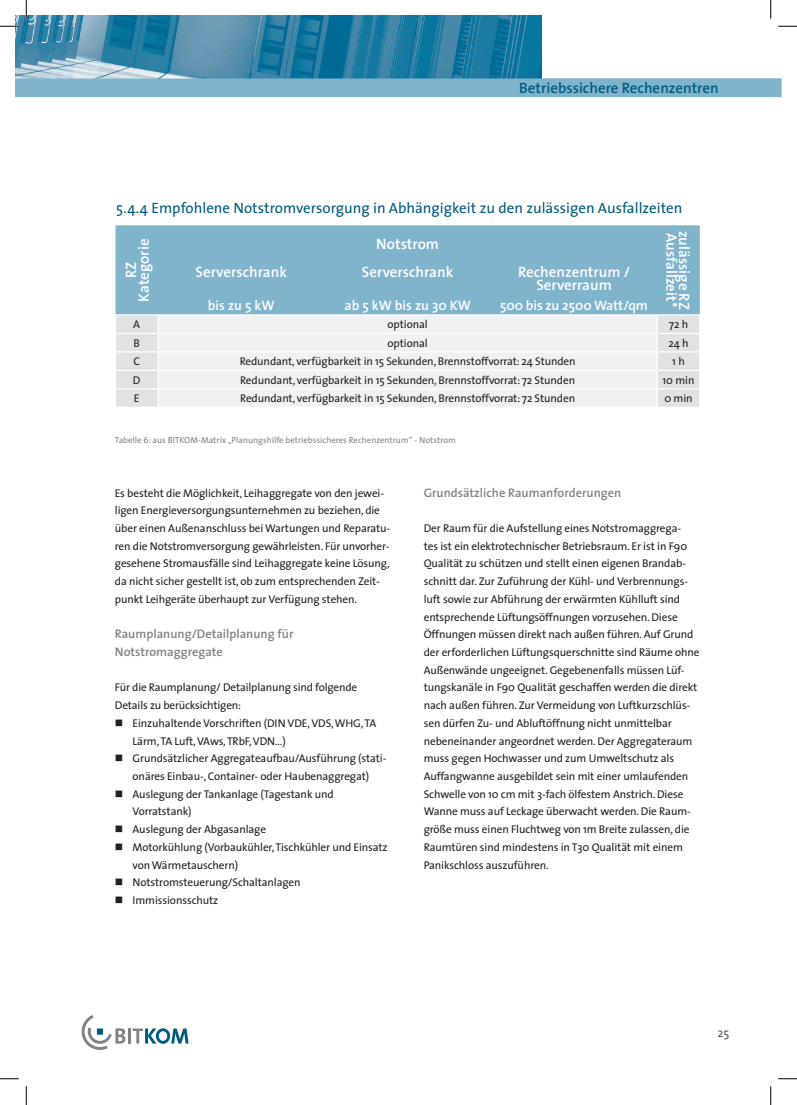
<style>
.page{position:relative;width:797px;height:1105px;background:#fff}
.page>*{position:absolute;margin:0;border:0;box-sizing:border-box;transform-origin:0 0}
.t1{font:600 15px/12.5px "The Sans";color:#fff;text-align:center}
.t2{font:15px "The Sans";color:#005b7f}
.t3{font:600 15px "The Sans";color:#005b7f}
.t4{font:600 13.75px "The Sans";letter-spacing:-.01em;color:#fff}
.t5{font:600 12.5px/17.8px "The Sans";color:#808285}
.t6{font:12.5px "The Sans";color:#57585a}
.t7{font:11.25px/17.8px "The Sans";letter-spacing:-.01em;color:#231f20}
.t8{font:8.75px "The Sans";color:#808285}
</style>
<div class="page">
<img style="left:16px;top:16px;width:525px;height:63px">
<div style="left:16px;top:79px;width:765px;height:18px;background:#80b4cc"></div>
<svg style="left:82px;top:1015px;width:43px;height:35px"></svg>
<hr style="left:127px;top:1028px;width:3px;height:15px;background:#808285">
<div style="left:97px;top:1028px;width:6px;height:7px;background:#005b7f"></div>
<svg style="left:133px;top:1028px;width:55px;height:16px"></svg>
<div style="left:115px;top:225px;width:584px;height:89px;background:#80b4cc"></div>
<div style="left:116px;top:316px;width:583px;height:91px;background:#e1e2e4"></div>
<div style="left:159px;top:316px;width:497px;height:91px;background:#f0f1f2"></div>
<hr style="left:115px;top:333px;width:43px;height:1px;background:#fff">
<hr style="left:158px;top:333px;width:166px;height:1px;background:#fff">
<hr style="left:324px;top:333px;width:167px;height:1px;background:#fff">
<hr style="left:491px;top:333px;width:166px;height:1px;background:#fff">
<hr style="left:657px;top:333px;width:43px;height:1px;background:#fff">
<hr style="left:115px;top:351px;width:43px;height:1px;background:#fff">
<hr style="left:158px;top:351px;width:166px;height:1px;background:#fff">
<hr style="left:324px;top:351px;width:167px;height:1px;background:#fff">
<hr style="left:491px;top:351px;width:166px;height:1px;background:#fff">
<hr style="left:657px;top:351px;width:43px;height:1px;background:#fff">
<hr style="left:115px;top:370px;width:43px;height:1px;background:#fff">
<hr style="left:158px;top:370px;width:166px;height:1px;background:#fff">
<hr style="left:324px;top:370px;width:167px;height:1px;background:#fff">
<hr style="left:491px;top:370px;width:166px;height:1px;background:#fff">
<hr style="left:657px;top:370px;width:43px;height:1px;background:#fff">
<hr style="left:115px;top:388px;width:43px;height:1px;background:#fff">
<hr style="left:158px;top:388px;width:166px;height:1px;background:#fff">
<svg style="left:157px;top:316px;width:2px;height:91px"></svg>
<hr style="left:324px;top:388px;width:167px;height:1px;background:#fff">
<hr style="left:491px;top:388px;width:166px;height:1px;background:#fff">
<hr style="left:657px;top:388px;width:43px;height:1px;background:#fff">
<svg style="left:656px;top:316px;width:2px;height:91px"></svg>
<svg style="left:0;top:25px;width:19px;height:2px"></svg>
<svg style="left:778px;top:25px;width:19px;height:2px"></svg>
<svg style="left:0;top:1078px;width:19px;height:1px"></svg>
<svg style="left:778px;top:1078px;width:19px;height:1px"></svg>
<svg style="left:25px;top:0;width:2px;height:19px"></svg>
<svg style="left:25px;top:1086px;width:2px;height:19px"></svg>
<svg style="left:770px;top:0;width:1px;height:19px"></svg>
<svg style="left:770px;top:1086px;width:1px;height:19px"></svg>
<h1 class="t3" style="left:519px;top:79px;width:201px">Betriebssichere Rechenzentren</h1>
<h1 class="t2" style="left:116px;top:199px;width:568px">5.4.4 Empfohlene Notstromversorgung in Abhängigkeit zu den zulässigen Ausfallzeiten</h1>
<h1 class="t1" style="left:125px;top:302px;width:64px;rotate:-90deg">RZ<br>Kategorie</h1>
<h1 class="t1" style="left:376px;top:237px;width:64px">Notstrom</h1>
<h1 class="t1" style="left:678px;top:233px;width:76px;rotate:90deg">Ausfallzeit*</h1>
<h1 class="t1" style="left:690px;top:231px;width:81px;rotate:90deg">zulässige RZ</h1>
<h1 class="t1" style="left:195px;top:266px;width:93px">Serverschrank</h1>
<h1 class="t1" style="left:362px;top:266px;width:93px">Serverschrank</h1>
<h1 class="t1" style="left:518px;top:266px;width:114px">Rechenzentrum /<br>Serverraum</h1>
<p class="t4" style="left:208px;top:296px;width:68px">bis zu 5 kW</p>
<p class="t4" style="left:344px;top:296px;width:128px">ab 5 kW bis zu 30 KW</p>
<p class="t4" style="left:500px;top:296px;width:149px">500 bis zu 2500 Watt/qm</p>
<p class="t7" style="left:133px;top:316px;width:8px">A</p>
<p class="t7" style="left:387px;top:316px;width:42px">optional</p>
<p class="t7" style="left:669px;top:316px;width:21px">72 h</p>
<p class="t7" style="left:134px;top:334px;width:8px">B</p>
<p class="t7" style="left:387px;top:334px;width:42px">optional</p>
<p class="t7" style="left:668px;top:334px;width:22px">24 h</p>
<p class="t7" style="left:133px;top:353px;width:8px">C</p>
<p class="t7" style="left:240px;top:353px;width:337px">Redundant, verfügbarkeit in 15 Sekunden, Brennstoffvorrat: 24 Stunden</p>
<p class="t7" style="left:672px;top:353px;width:14px">1 h</p>
<p class="t7" style="left:133px;top:371px;width:9px">D</p>
<p class="t7" style="left:240px;top:371px;width:336px">Redundant, verfügbarkeit in 15 Sekunden, Brennstoffvorrat: 72 Stunden</p>
<p class="t7" style="left:662px;top:371px;width:33px">10 min</p>
<p class="t7" style="left:134px;top:390px;width:7px">E</p>
<p class="t7" style="left:240px;top:390px;width:336px">Redundant, verfügbarkeit in 15 Sekunden, Brennstoffvorrat: 72 Stunden</p>
<p class="t7" style="left:664px;top:390px;width:30px">0 min</p>
<p class="t8" style="left:115px;top:435px;width:342px">Tabelle 6: aus BITKOM-Matrix „Planungshilfe betriebssicheres Rechenzentrum“ - Notstrom</p>
<p class="t7" style="left:115px;top:484px;width:277px">Es besteht die Möglichkeit, Leihaggregate von den jewei&shy;ligen Energieversorgungsunternehmen zu beziehen, die über einen Außenanschluss bei Wartungen und Reparatu&shy;ren die Notstromversorgung gewährleisten. Für unvorher&shy;gesehene Stromausfälle sind Leihaggregate keine Lösung, da nicht sicher gestellt ist, ob zum entsprechenden Zeit&shy;punkt Leihgeräte überhaupt zur Verfügung stehen.</p>
<p class="t5" style="left:115px;top:625px;width:180px">Raumplanung/Detailplanung für<br>Notstromaggregate</p>
<p class="t7" style="left:115px;top:679px;width:244px">Für die Raumplanung/ Detailplanung sind folgende<br>Details zu berücksichtigen:</p>
<p class="t7" style="left:133px;top:714px;width:256px">Einzuhaltende Vorschriften (DIN VDE, VDS, WHG, TA Lärm, TA Luft, VAws, TRbF, VDN…)<br>Grundsätzlicher Aggregateaufbau/Ausführung (stati&shy;onäres Einbau-, Container- oder Haubenaggregat)<br>Auslegung der Tankanlage (Tagestank und Vorratstank)<br>Auslegung der Abgasanlage<br>Motorkühlung (Vorbaukühler, Tischkühler und Einsatz von Wärmetauschern)<br>Notstromsteuerung/Schaltanlagen Immissionsschutz</p>
<p class="t5" style="left:424px;top:483px;width:199px">Grundsätzliche Raumanforderungen</p>
<p class="t7" style="left:424px;top:519px;width:277px">Der Raum für die Aufstellung eines Notstromaggrega-<br>tes ist ein elektrotechnischer Betriebsraum. Er ist in F90<br>Qualität zu schützen und stellt einen eigenen Brandab&shy;schnitt dar. Zur Zuführung der Kühl- und Verbrennungs&shy;luft sowie zur Abführung der erwärmten Kühlluft sind entsprechende Lüftungsöffnungen vorzusehen. Diese Öffnungen müssen direkt nach außen führen. Auf Grund der erforderlichen Lüftungsquerschnitte sind Räume ohne Außenwände ungeeignet. Gegebenenfalls müssen Lüf&shy;tungskanäle in F90 Qualität geschaffen werden die direkt nach außen führen. Zur Vermeidung von Luftkurzschlüs&shy;sen dürfen Zu- und Abluftöffnung nicht unmittelbar nebeneinander angeordnet werden. Der Aggregateraum muss gegen Hochwasser und zum Umweltschutz als Auffangwanne ausgebildet sein mit einer umlaufenden Schwelle von 10 cm mit 3-fach ölfestem Anstrich. Diese Wanne muss auf Leckage überwacht werden. Die Raum&shy;größe muss einen Fluchtweg von 1m Breite zulassen, die Raumtüren sind mindestens in T30 Qualität mit einem Panikschloss auszuführen.</p>
<p class="t6" style="left:717px;top:1025px;width:13px">25</p>
</div>
